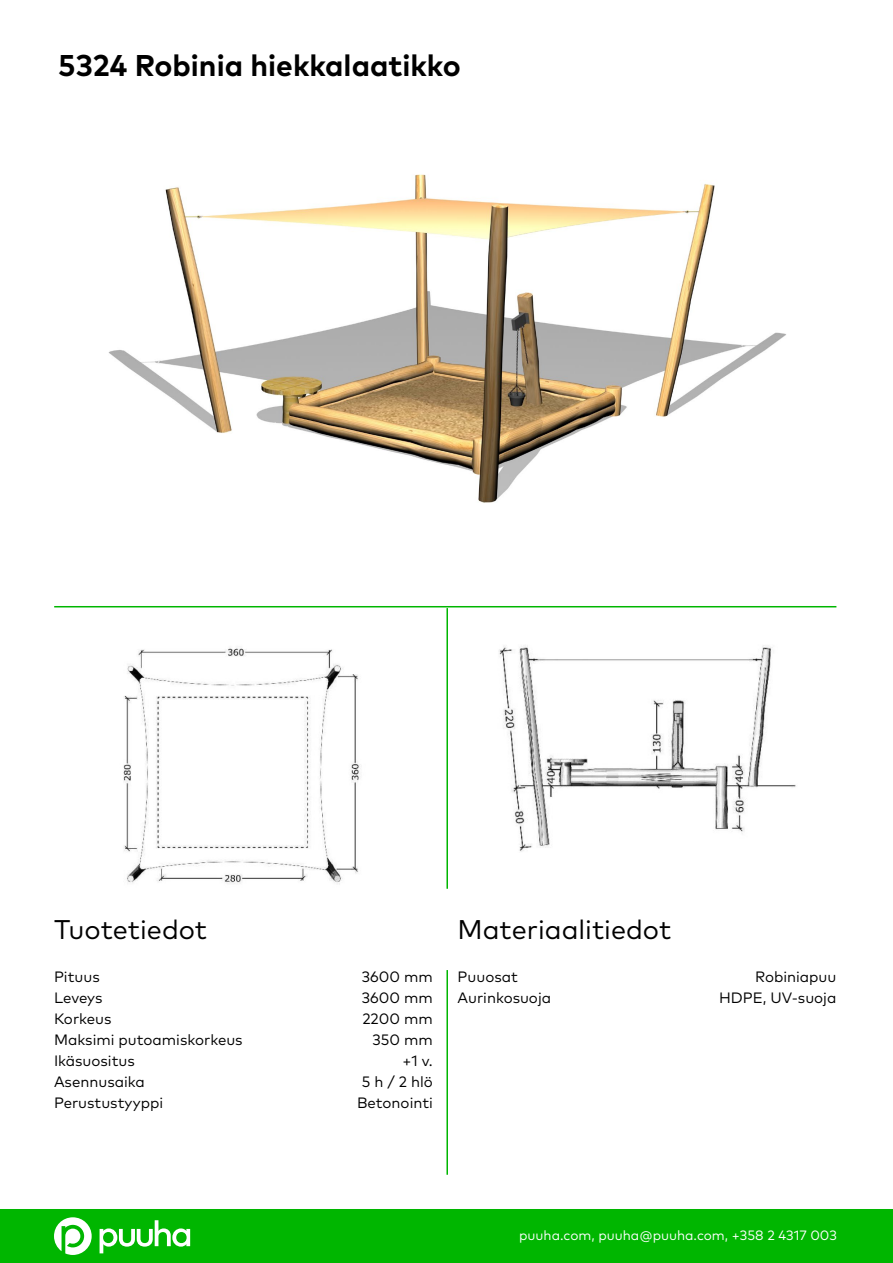
<style>
.page{position:relative;width:893px;height:1263px;background:#fff}
.page>*{position:absolute;margin:0;border:0;box-sizing:border-box;transform-origin:0 0}
.t1{font:700 30px "Mark Pro";color:#000}
.t2{font:27px "Mark Pro";color:#000}
.t3{font:15px/21px "Mark Pro";color:#000;text-align:right}
.t4{font:13.5px "Mark Pro";color:#fff}
</style>
<div class="page">
<div style="left:0;top:1209px;width:893px;height:54px;background:#00b600"></div>
<hr style="left:446px;top:970px;width:2px;height:205px;background:#00b600">
<hr style="left:446px;top:608px;width:2px;height:281px;background:#00b600">
<hr style="left:54px;top:606px;width:782px;height:1px;background:#00b600">
<svg style="left:54px;top:1217px;width:38px;height:38px"></svg>
<svg style="left:100px;top:1220px;width:90px;height:33px"></svg>
<img style="left:108px;top:174px;width:678px;height:329px">
<img style="left:123px;top:648px;width:237px;height:236px">
<img style="left:499px;top:645px;width:297px;height:207px">
<h1 class="t1" style="left:58px;top:43px;width:404px">5324 Robinia hiekkalaatikko</h1>
<h2 class="t2" style="left:54px;top:909px;width:155px">Tuotetiedot</h2>
<h2 class="t2" style="left:458px;top:909px;width:215px">Materiaalitiedot</h2>
<p class="t3" style="left:54px;top:965px;width:190px;text-align:left">Pituus<br>Leveys<br>Korkeus<br>Maksimi putoamiskorkeus<br>Ikäsuositus<br>Asennusaika<br>Perustustyyppi</p>
<p class="t3" style="left:357px;top:965px;width:77px">3600 mm<br>3600 mm<br>2200 mm<br>350 mm +1 v.<br>5 h / 2 hlö<br>Betonointi</p>
<p class="t3" style="left:458px;top:965px;width:95px;text-align:left">Puuosat<br>Aurinkosuoja</p>
<p class="t3" style="left:719px;top:965px;width:119px">Robiniapuu<br>HDPE, UV-suoja</p>
<p class="t4" style="left:519px;top:1225px;width:319px">puuha.com, puuha@puuha.com, +358 2 4317 003</p>
</div>
